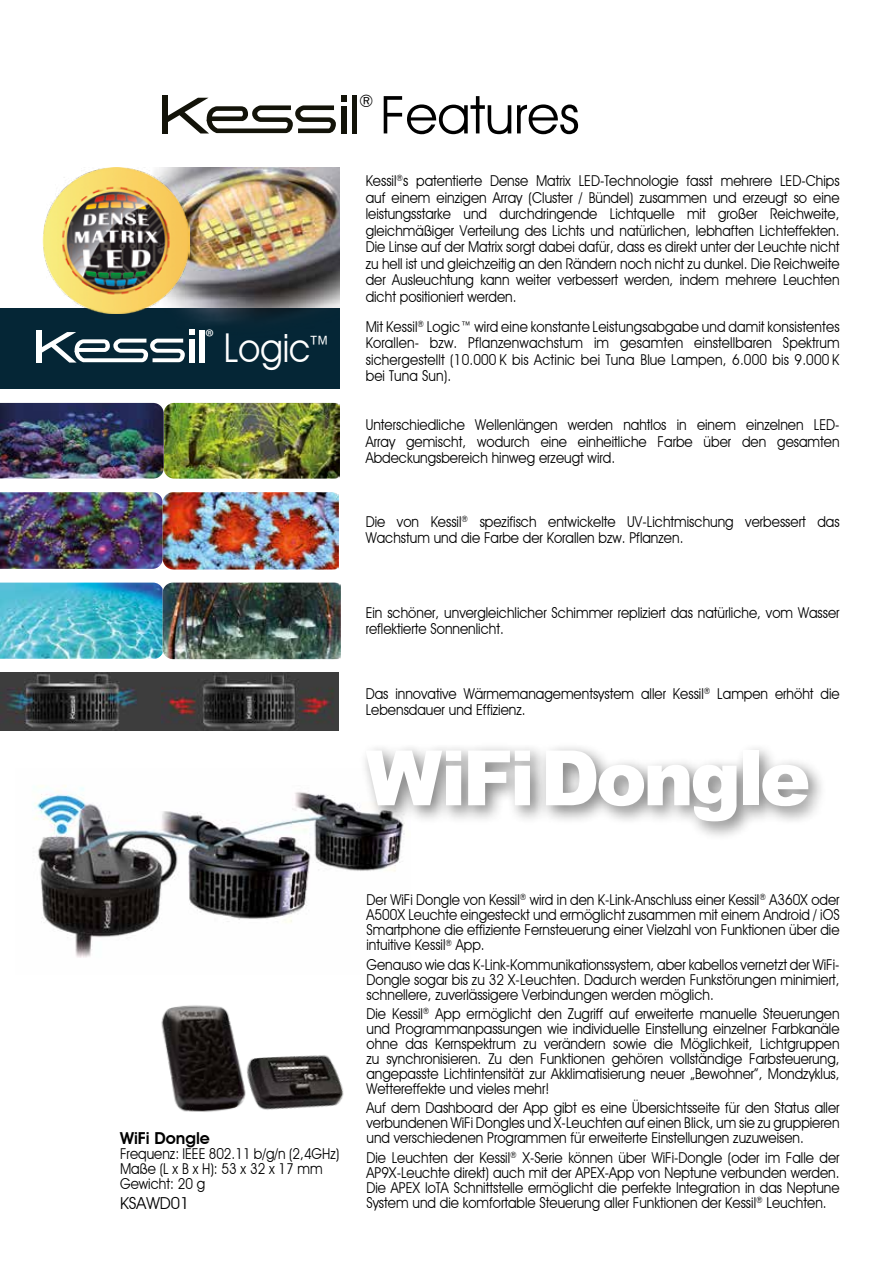
<style>
.page{position:relative;width:893px;height:1263px;background:#fff}
.page>*{position:absolute;margin:0;border:0;box-sizing:border-box;transform-origin:0 0}
.t1{font:900 76.5px "Arial";letter-spacing:-.05em;color:#fff}
.t2{font:52.5px "Avant Garde IT Cby BT";color:#000}
.t3{font:39.75px "Avant Garde IT Cby BT";color:#fff;scale:.9 1}
.t4{font:21.45px "Myriad Pro";color:#fff}
.t5{font:17.1px "Avant Garde IT Cby BT";color:#000}
.t6{font:600 16.5px "Avant Garde IT Cby BT";color:#000}
.t7{font:16.5px "Avant Garde IT Cby BT";color:#000}
.t8{font:15px/15px "Avant Garde IT Cby BT";color:#000;text-align:justify;scale:.9 1}
.s1{font-size:33px}
</style>
<div class="page">
<img style="left:34px;top:785px;width:368px;height:173px">
<hr style="left:353px;top:95px;width:4px;height:38px;background:#131309">
<svg style="left:168px;top:95px;width:179px;height:38px"></svg>
<div style="left:162px;top:95px;width:6px;height:38px;background:#131309"></div>
<div style="left:0;top:308px;width:340px;height:81px;background:#052636"></div>
<img style="left:45px;top:168px;width:295px;height:235px">
<div style="left:199px;top:330px;width:5px;height:32px;background:#fff"></div>
<svg style="left:41px;top:330px;width:154px;height:32px"></svg>
<div style="left:36px;top:330px;width:5px;height:32px;background:#fff"></div>
<img style="left:0;top:403px;width:340px;height:76px">
<img style="left:0;top:492px;width:339px;height:77px">
<img style="left:0;top:583px;width:341px;height:76px">
<img style="left:42px;top:168px;width:147px;height:146px">
<img style="left:0;top:672px;width:339px;height:58px">
<div style="left:359px;top:742px;width:469px;height:99px;background:#000;opacity:.5"></div>
<img style="left:249px;top:1055px;width:95px;height:55px">
<img style="left:161px;top:1005px;width:88px;height:107px">
<h3 class="t4" style="left:205px;top:324px;width:10px">®</h3>
<h3 class="t3" style="left:224px;top:323px;width:121px">Logic<span class="s1">™</span></h3>
<p class="t5" style="left:359px;top:91px;width:16px">®</p>
<h2 class="t2" style="left:380px;top:83px;width:201px">Features</h2>
<p class="t8" style="left:366px;top:172px;width:528px;line-height:16.5px">Kessil<sup>®</sup>s patentierte Dense Matrix LED-Technologie fasst mehrere LED-Chips auf einem einzigen Array (Cluster / Bündel) zusammen und erzeugt so eine leistungsstarke und durchdringende Lichtquelle mit großer Reichweite, gleichmäßiger Verteilung des Lichts und natürlichen, lebhaften Lichteffekten.<br>Die Linse auf der Matrix sorgt dabei dafür, dass es direkt unter der Leuchte nicht zu hell ist und gleichzeitig an den Rändern noch nicht zu dunkel. Die Reichweite der Ausleuchtung kann weiter verbessert werden, indem mehrere Leuchten dicht positioniert werden.</p>
<p class="t8" style="left:366px;top:318px;width:528px;line-height:16.5px">Mit Kessil<sup>®</sup> Logic™ wird eine konstante Leistungsabgabe und damit konsistentes Korallen- bzw. Pflanzenwachstum im gesamten einstellbaren Spektrum sichergestellt (10.000 K bis Actinic bei Tuna Blue Lampen, 6.000 bis 9.000 K bei Tuna Sun).</p>
<p class="t8" style="left:366px;top:416px;width:528px;line-height:16.5px">Unterschiedliche Wellenlängen werden nahtlos in einem einzelnen LED-Array gemischt, wodurch eine einheitliche Farbe über den gesamten Abdeckungsbereich hinweg erzeugt wird.</p>
<p class="t8" style="left:366px;top:513px;width:528px;line-height:16.5px">Die von Kessil<sup>®</sup> spezifisch entwickelte UV-Lichtmischung verbessert das<br>Wachstum und die Farbe der Korallen bzw. Pflanzen.</p>
<p class="t8" style="left:366px;top:604px;width:528px;line-height:16.5px">Ein schöner, unvergleichlicher Schimmer repliziert das natürliche, vom Wasser reflektierte Sonnenlicht.</p>
<p class="t8" style="left:366px;top:685px;width:528px;line-height:16.5px">Das innovative Wärmemanagementsystem aller Kessil<sup>®</sup> Lampen erhöht die<br>Lebensdauer und Effizienz.</p>
<h1 class="t1" style="left:366px;top:722px;width:446px">WiFi Dongle</h1>
<p class="t6" style="left:120px;top:1128px;width:91px">WiFi Dongle</p>
<p class="t8" style="left:120px;top:1146px;width:245px;text-align:left">Frequenz: IEEE 802.11 b/g/n (2,4GHz)<br>Maße (L x B x H): 53 x 32 x 17 mm<br>Gewicht: 20 g</p>
<p class="t7" style="left:120px;top:1193px;width:71px">KSAWD01</p>
<p class="t8" style="left:366px;top:892px;width:527px">Der WiFi Dongle von Kessil<sup>®</sup> wird in den K-Link-Anschluss einer Kessil<sup>®</sup> A360X oder A500X Leuchte eingesteckt und ermöglicht zusammen mit einem Android / iOS Smartphone die effiziente Fernsteuerung einer Vielzahl von Funktionen über die intuitive Kessil<sup>®</sup> App.</p>
<p class="t8" style="left:366px;top:957px;width:527px">Genauso wie das K-Link-Kommunikationssystem, aber kabellos vernetzt der WiFi-Dongle sogar bis zu 32 X-Leuchten. Dadurch werden Funkstörungen minimiert, schnellere, zuverlässigere Verbindungen werden möglich.</p>
<p class="t8" style="left:366px;top:1006px;width:527px">Die Kessil<sup>®</sup> App ermöglicht den Zugriff auf erweiterte manuelle Steuerungen und Programmanpassungen wie individuelle Einstellung einzelner Farbkanäle ohne das Kernspektrum zu verändern sowie die Möglichkeit, Lichtgruppen zu synchronisieren. Zu den Funktionen gehören vollständige Farbsteuerung, angepasste Lichtintensität zur Akklimatisierung neuer „Bewohner”, Mondzyklus, Wettereffekte und vieles mehr!</p>
<p class="t8" style="left:366px;top:1100px;width:527px">Auf dem Dashboard der App gibt es eine Übersichtsseite für den Status aller verbundenen WiFi Dongles und X-Leuchten auf einen Blick, um sie zu gruppieren und verschiedenen Programmen für erweiterte Einstellungen zuzuweisen.</p>
<p class="t8" style="left:366px;top:1149px;width:527px">Die Leuchten der Kessil<sup>®</sup> X-Serie können über WiFi-Dongle (oder im Falle der AP9X-Leuchte direkt) auch mit der APEX-App von Neptune verbunden werden.<br>Die APEX IoTA Schnittstelle ermöglicht die perfekte Integration in das Neptune System und die komfortable Steuerung aller Funktionen der Kessil<sup>®</sup> Leuchten.</p>
</div>
